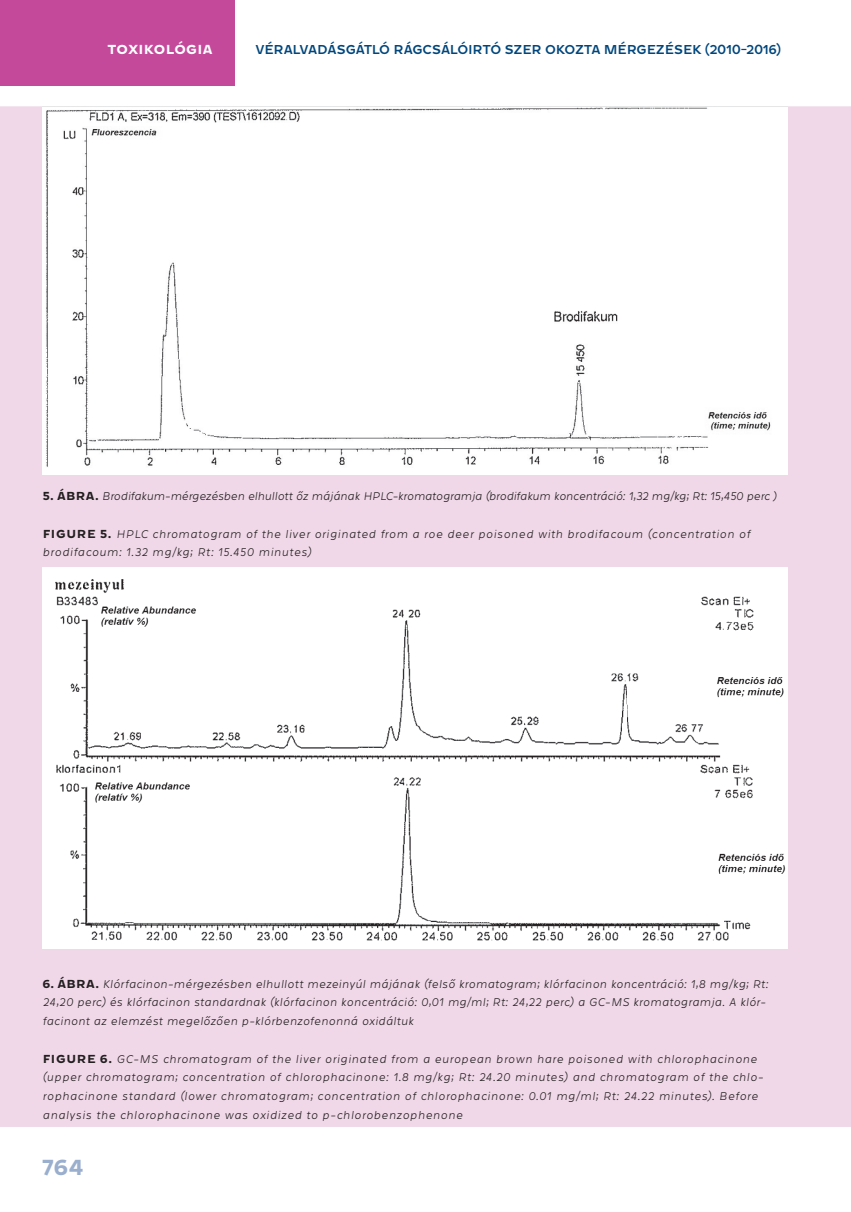
<style>
.page{position:relative;width:851px;height:1212px;background:#fff}
.page>*{position:absolute;margin:0;border:0;box-sizing:border-box;transform-origin:0 0}
.t1{font:700 22.5px "Westeinde Caption";color:#9aaecd}
.t2{font:13.5px "Westeinde Caption";letter-spacing:-.02em;color:#00467c}
.t3{font:700 13.5px "Westeinde Caption";letter-spacing:.025em;color:#fff}
.t4{font:italic 100 12px/18.8px "Westeinde Caption";letter-spacing:.025em;color:#231f20}
.t5{font:italic 100 12px "Westeinde Caption";letter-spacing:-.015em;color:#231f20}
.s1{font-weight:700;font-style:normal}
</style>
<div class="page">
<div style="left:0;top:0;width:234px;height:85px;background:#c5499b"></div>
<div style="left:0;top:106px;width:850px;height:1021px;background:#f0d8e8"></div>
<img style="left:43px;top:568px;width:744px;height:381px">
<img style="left:43px;top:106px;width:744px;height:368px">
<p class="t3" style="left:108px;top:38px;width:106px">TOXIKOLÓGIA</p>
<p class="t2" style="left:255px;top:39px;width:527px">VÉRALVADÁSGÁTLÓ RÁGCSÁLÓIRTÓ SZER OKOZTA MÉRGEZÉSEK (2010-2016)</p>
<p class="t5" style="left:43px;top:487px;width:735px"><span class="s1">5. ÁBRA.</span> Brodifakum-mérgezésben elhullott őz májának HPLC-kromatogramja (brodifakum koncentráció: 1,32 mg/kg; Rt: 15,450 perc )</p>
<p class="t4" style="left:43px;top:523px;width:709px"><span class="s1">FIGURE 5.</span> HPLC chromatogram of the liver originated from a roe deer poisoned with brodifacoum (concentration of brodifacoum: 1.32 mg/kg; Rt: 15.450 minutes)</p>
<p class="t4" style="left:43px;top:973px;width:726px"><span class="s1">6. ÁBRA.</span> Klórfacinon-mérgezésben elhullott mezeinyúl májának (felső kromatogram; klórfacinon koncentráció: 1,8 mg/kg; Rt:<br>24,20 perc) és klórfacinon standardnak (klórfacinon koncentráció: 0,01 mg/ml; Rt: 24,22 perc) a GC-MS kromatogramja. A klór&shy;facinont az elemzést megelőzően p-klórbenzofenonná oxidáltuk</p>
<p class="t4" style="left:43px;top:1048px;width:722px"><span class="s1">FIGURE 6.</span> GC-MS chromatogram of the liver originated from a european brown hare poisoned with chlorophacinone (upper chromatogram; concentration of chlorophacinone: 1.8 mg/kg; Rt: 24.20 minutes) and chromatogram of the chlo&shy;rophacinone standard (lower chromatogram; concentration of chlorophacinone: 0.01 mg/ml; Rt: 24.22 minutes). Before analysis the chlorophacinone was oxidized to p-chlorobenzophenone</p>
<h1 class="t1" style="left:43px;top:1149px;width:43px">764</h1>
</div>
